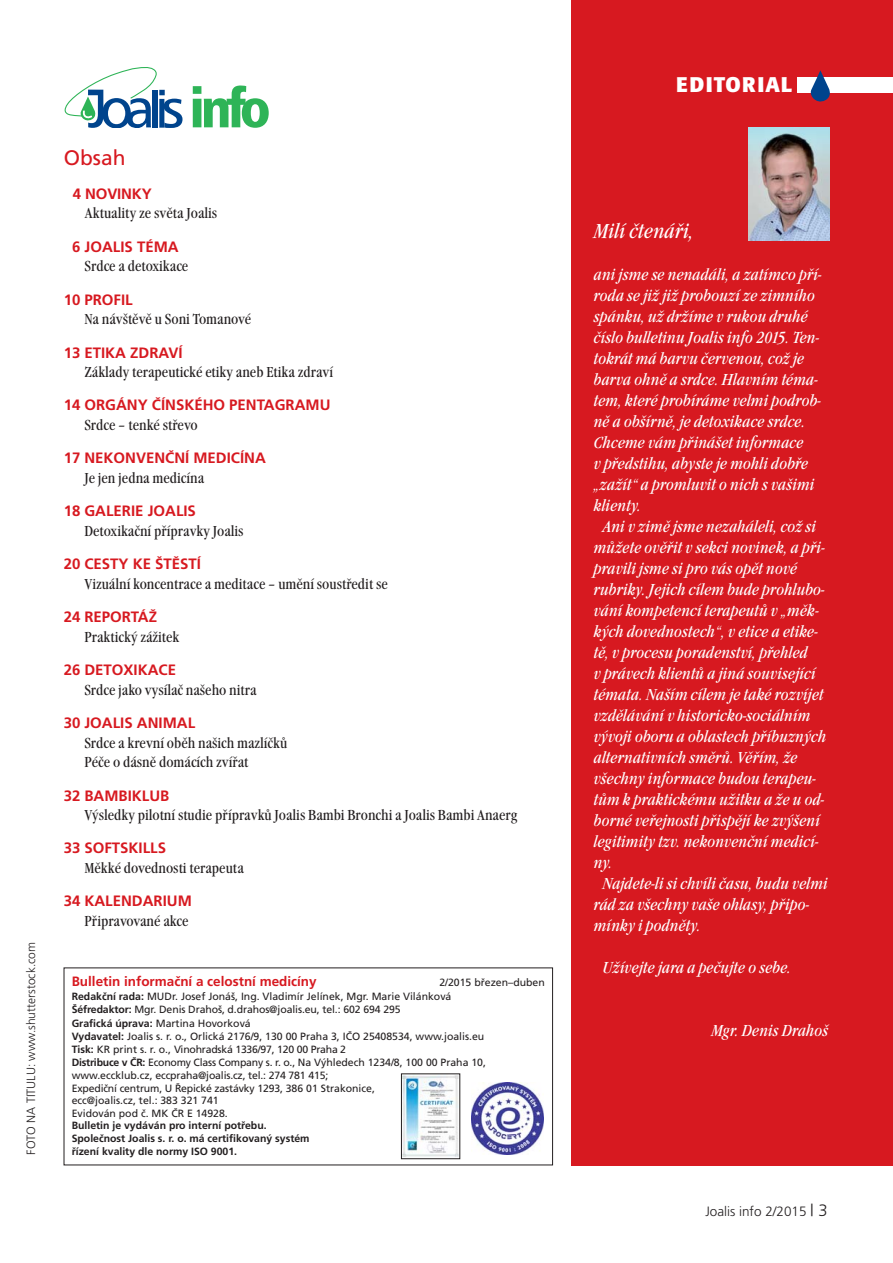
<style>
.page{position:relative;width:893px;height:1263px;background:#fff}
.page>*{position:absolute;margin:0;border:0;box-sizing:border-box;transform-origin:0 0}
.t1{font:italic condensed 21px "Garamond Itc TCE";color:#fff}
.t2{font:700 21px "Formata CE";letter-spacing:.06em;color:#fff}
.t3{font:21px "Frutiger CE";color:#d71920}
.t4{font:italic condensed 16.5px "Garamond Itc TCE";color:#fff}
.t5{font:condensed 15px/19.5px "Garamond Itc TCE";color:#231f20}
.t6{font:700 15px "Frutiger CE";color:#d71920}
.t7{font:700 13.5px "Frutiger CE";color:#d71920}
.t8{font:300 13.5px "Frutiger CE";color:#231f20}
.t9{font:300 12px "Frutiger CE";color:#231f20}
.t10{font:10.5px/12.9px "Frutiger CE";color:#231f20}
.t11{font:700 10.5px/12.6px "Frutiger CE";color:#231f20}
.s1{font-weight:700}
.s2{font-size:16.5px}
</style>
<div class="page">
<div style="left:571px;top:0;width:322px;height:1165px;background:#d71920"></div>
<div style="left:798px;top:77px;width:95px;height:15px;background:#fff"></div>
<svg style="left:811px;top:70px;width:19px;height:32px"></svg>
<img style="left:471px;top:1082px;width:72px;height:73px">
<img style="left:403px;top:1075px;width:55px;height:82px">
<div style="left:401px;top:1073px;width:59px;height:86px;border:1px solid #231f20"></div>
<img style="left:748px;top:128px;width:81px;height:112px">
<svg style="left:64px;top:67px;width:118px;height:61px"></svg>
<svg style="left:193px;top:85px;width:76px;height:43px"></svg>
<p class="t9" style="left:26px;top:1155px;width:214px;rotate:-90deg">FOTO NA TITULU: www.shutterstock.com</p>
<p class="t3" style="left:64px;top:150px;width:63px">Obsah</p>
<p class="t6" style="left:73px;top:187px;width:80px">4 NOVINKY</p>
<p class="t5" style="left:85px;top:205px;width:134px">Aktuality ze světa Joalis</p>
<p class="t6" style="left:72px;top:240px;width:108px">6 JOALIS TÉMA</p>
<p class="t5" style="left:85px;top:258px;width:105px">Srdce a detoxikace</p>
<p class="t6" style="left:64px;top:293px;width:70px">10 PROFIL</p>
<p class="t5" style="left:84px;top:311px;width:168px">Na návštěvě u Soni Tomanové</p>
<p class="t6" style="left:64px;top:346px;width:120px">13 ETIKA ZDRAVÍ</p>
<p class="t5" style="left:84px;top:364px;width:250px">Základy terapeutické etiky aneb Etika zdraví</p>
<p class="t6" style="left:64px;top:399px;width:268px">14 ORGÁNY ČÍNSKÉHO PENTAGRAMU</p>
<p class="t5" style="left:84px;top:416px;width:115px">Srdce – tenké střevo</p>
<p class="t6" style="left:64px;top:452px;width:204px">17 NEKONVENČNÍ MEDICÍNA</p>
<p class="t5" style="left:84px;top:469px;width:121px">Je jen jedna medicína</p>
<p class="t6" style="left:64px;top:505px;width:134px">18 GALERIE JOALIS</p>
<p class="t5" style="left:84px;top:522px;width:161px">Detoxikační přípravky Joalis</p>
<p class="t6" style="left:64px;top:558px;width:139px">20 CESTY KE ŠTĚSTÍ</p>
<p class="t5" style="left:84px;top:575px;width:305px">Vizuální koncentrace a meditace – umění soustředit se</p>
<p class="t6" style="left:64px;top:611px;width:95px">24 REPORTÁŽ</p>
<p class="t5" style="left:84px;top:628px;width:97px">Praktický zážitek</p>
<p class="t6" style="left:64px;top:664px;width:114px">26 DETOXIKACE</p>
<p class="t5" style="left:84px;top:681px;width:174px">Srdce jako vysílač našeho nitra</p>
<p class="t6" style="left:64px;top:717px;width:133px">30 JOALIS ANIMAL</p>
<p class="t5" style="left:84px;top:734px;width:204px">Srdce a krevní oběh našich mazlíčků<br>Péče o dásně domácích zvířat</p>
<p class="t6" style="left:64px;top:789px;width:107px">32 BAMBIKLUB</p>
<p class="t5" style="left:84px;top:806px;width:434px">Výsledky pilotní studie přípravků Joalis Bambi Bronchi a Joalis Bambi Anaerg</p>
<p class="t6" style="left:64px;top:842px;width:104px">33 SOFTSKILLS</p>
<p class="t5" style="left:84px;top:859px;width:161px">Měkké dovednosti terapeuta</p>
<p class="t6" style="left:64px;top:895px;width:130px">34 KALENDARIUM</p>
<p class="t5" style="left:84px;top:912px;width:106px">Připravované akce</p>
<p class="t7" style="left:72px;top:976px;width:246px">Bulletin informační a celostní medicíny</p>
<p class="t10" style="left:72px;top:976px;width:475px;line-height:14.4px;text-indent:368px">2/2015 březen–duben<br><span class="s1">Redakční rada:</span> MUDr. Josef Jonáš, Ing. Vladimír Jelínek, Mgr. Marie Vilánková</p>
<p class="t10" style="left:72px;top:1004px;width:416px"><span class="s1">Šéfredaktor:</span> Mgr. Denis Drahoš, d.drahos@joalis.eu, tel.: 602 694 295<br><span class="s1">Grafická úprava:</span> Martina Hovorková<br><span class="s1">Vydavatel:</span> Joalis s. r. o., Orlická 2176/9, 130 00 Praha 3, IČO 25408534, www.joalis.eu <span class="s1">Tisk:</span> KR print s. r. o., Vinohradská 1336/97, 120 00 Praha 2<br><span class="s1">Distribuce v ČR:</span> Economy Class Company s. r. o., Na Výhledech 1234/8, 100 00 Praha 10, www.eccklub.cz, eccpraha@joalis.cz, tel.: 274 781 415;<br>Expediční centrum, U Řepické zastávky 1293, 386 01 Strakonice,<br>ecc@joalis.cz, tel.: 383 321 741<br>Evidován pod č. MK ČR E 14928.</p>
<p class="t11" style="left:72px;top:1120px;width:239px">Bulletin je vydáván pro interní potřebu.<br>Společnost Joalis s. r. o. má certifikovaný systém</p>
<p class="t11" style="left:72px;top:1145px;width:167px">řízení kvality dle normy ISO 9001.</p>
<p class="t2" style="left:676px;top:75px;width:117px">EDITORIAL</p>
<p class="t1" style="left:594px;top:222px;width:102px">Milí čtenáři,</p>
<p class="t4" style="left:594px;top:268px;width:230px">ani jsme se nenadáli, a zatímco pří-</p>
<p class="t4" style="left:594px;top:289px;width:223px">roda se již již probouzí ze zimního</p>
<p class="t4" style="left:594px;top:310px;width:216px">spánku, už držíme v rukou druhé</p>
<p class="t4" style="left:594px;top:331px;width:227px">číslo bulletinu Joalis info 2015. Ten-</p>
<p class="t4" style="left:594px;top:352px;width:212px">tokrát má barvu červenou, což je</p>
<p class="t4" style="left:594px;top:373px;width:226px">barva ohně a srdce. Hlavním téma-</p>
<p class="t4" style="left:594px;top:394px;width:229px">tem, které probíráme velmi podrob-</p>
<p class="t4" style="left:594px;top:415px;width:213px">ně a obšírně, je detoxikace srdce.</p>
<p class="t4" style="left:594px;top:436px;width:211px">Chceme vám přinášet informace</p>
<p class="t4" style="left:594px;top:457px;width:216px">v předstihu, abyste je mohli dobře</p>
<p class="t4" style="left:594px;top:478px;width:222px">„zažít“ a promluvit o nich s vašimi</p>
<p class="t4" style="left:594px;top:499px;width:49px">klienty.</p>
<p class="t4" style="left:602px;top:520px;width:215px">Ani v zimě jsme nezaháleli, což si</p>
<p class="t4" style="left:594px;top:541px;width:233px">můžete ověřit v sekci novinek, a při-</p>
<p class="t4" style="left:594px;top:562px;width:205px">pravili jsme si pro vás opět nové</p>
<p class="t4" style="left:594px;top:583px;width:233px">rubriky. Jejich cílem bude prohlubo-</p>
<p class="t4" style="left:594px;top:604px;width:227px">vání kompetencí terapeutů v „měk-</p>
<p class="t4" style="left:594px;top:625px;width:226px">kých dovednostech“, v etice a etike-</p>
<p class="t4" style="left:594px;top:646px;width:216px">tě, v procesu poradenství, přehled</p>
<p class="t4" style="left:594px;top:667px;width:224px">v právech klientů a jiná související</p>
<p class="t4" style="left:594px;top:688px;width:231px">témata. Naším cílem je také rozvíjet</p>
<p class="t4" style="left:594px;top:709px;width:218px">vzdělávání v historicko-sociálním</p>
<p class="t4" style="left:594px;top:730px;width:234px">vývoji oboru a oblastech příbuzných</p>
<p class="t4" style="left:594px;top:751px;width:205px">alternativních směrů. Věřím, že</p>
<p class="t4" style="left:594px;top:772px;width:224px">všechny informace budou terapeu-</p>
<p class="t4" style="left:594px;top:793px;width:232px">tům k praktickému užitku a že u od-</p>
<p class="t4" style="left:594px;top:814px;width:228px">borné veřejnosti přispějí ke zvýšení</p>
<p class="t4" style="left:594px;top:835px;width:227px">legitimity tzv. nekonvenční medicí-</p>
<p class="t4" style="left:594px;top:856px;width:20px">ny.</p>
<p class="t4" style="left:602px;top:877px;width:227px">Najdete-li si chvíli času, budu velmi</p>
<p class="t4" style="left:594px;top:898px;width:217px">rád za všechny vaše ohlasy, připo-</p>
<p class="t4" style="left:594px;top:919px;width:109px">mínky i podněty.</p>
<p class="t4" style="left:602px;top:961px;width:190px">Užívejte jara a pečujte o sebe.</p>
<p class="t4" style="left:711px;top:1024px;width:119px">Mgr. Denis Drahoš</p>
<p class="t8" style="left:705px;top:1206px;width:124px">Joalis info 2/2015 <span class="s2">| 3</span></p>
</div>
